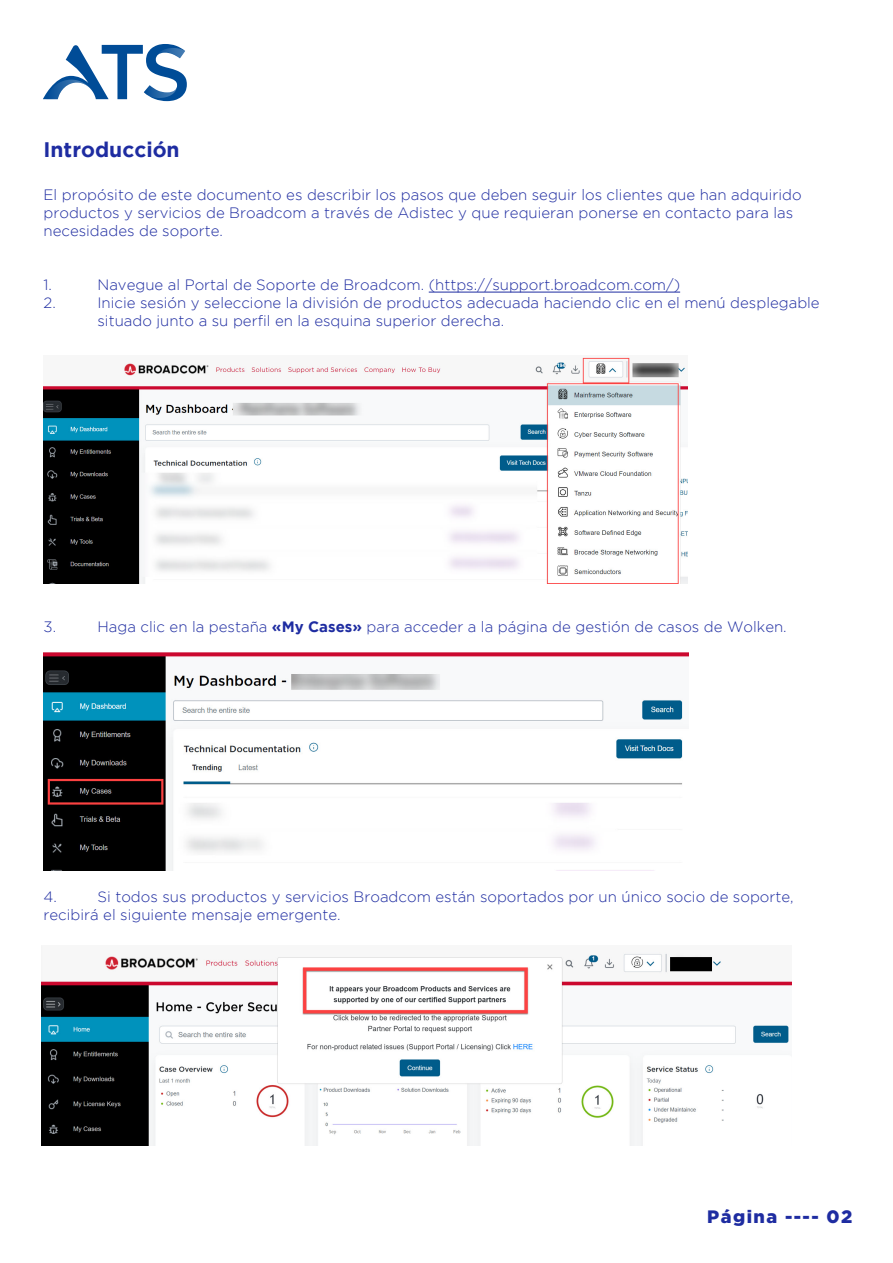
<style>
.page{position:relative;width:893px;height:1263px;background:#fff}
.page>*{position:absolute;margin:0;border:0;box-sizing:border-box;transform-origin:0 0}
.t1{font:700 21px "Gotham";color:#1e2ca1}
.t2{font:900 18px "Gotham";letter-spacing:.08em;color:#1e2ca1}
.t3{font:300 15px/18px "Gotham";color:#1e2ca1}
.s1{font-weight:700}
</style>
<div class="page">
<hr style="left:429px;top:292px;width:251px;height:1px;background:#1e2ca1">
<svg style="left:43px;top:44px;width:144px;height:57px"></svg>
<img style="left:43px;top:653px;width:645px;height:217px">
<img style="left:41px;top:947px;width:750px;height:198px">
<img style="left:43px;top:357px;width:644px;height:227px">
<h1 class="t1" style="left:44px;top:137px;width:138px">Introducción</h1>
<p class="t3" style="left:44px;top:186px;width:760px">El propósito de este documento es describir los pasos que deben seguir los clientes que han adquirido productos y servicios de Broadcom a través de Adistec y que requieran ponerse en contacto para las necesidades de soporte.</p>
<p class="t3" style="left:44px;top:276px;width:10px">1.</p>
<p class="t3" style="left:98px;top:276px;width:584px">Navegue al Portal de Soporte de Broadcom. (https://support.broadcom.com/)</p>
<p class="t3" style="left:44px;top:294px;width:14px">2.</p>
<p class="t3" style="left:98px;top:294px;width:724px">Inicie sesión y seleccione la división de productos adecuada haciendo clic en el menú desplegable situado junto a su perfil en la esquina superior derecha.</p>
<p class="t3" style="left:44px;top:618px;width:14px">3.</p>
<p class="t3" style="left:98px;top:618px;width:691px">Haga clic en la pestaña <span class="s1">«My Cases»</span> para acceder a la página de gestión de casos de Wolken.</p>
<p class="t3" style="left:44px;top:888px;width:752px;text-indent:54px">Si todos sus productos y servicios Broadcom están soportados por un único socio de soporte, recibirá el siguiente mensaje emergente.</p>
<p class="t3" style="left:44px;top:888px;width:15px">4.</p>
<p class="t2" style="left:707px;top:1206px;width:146px">Página ---- 02</p>
</div>
